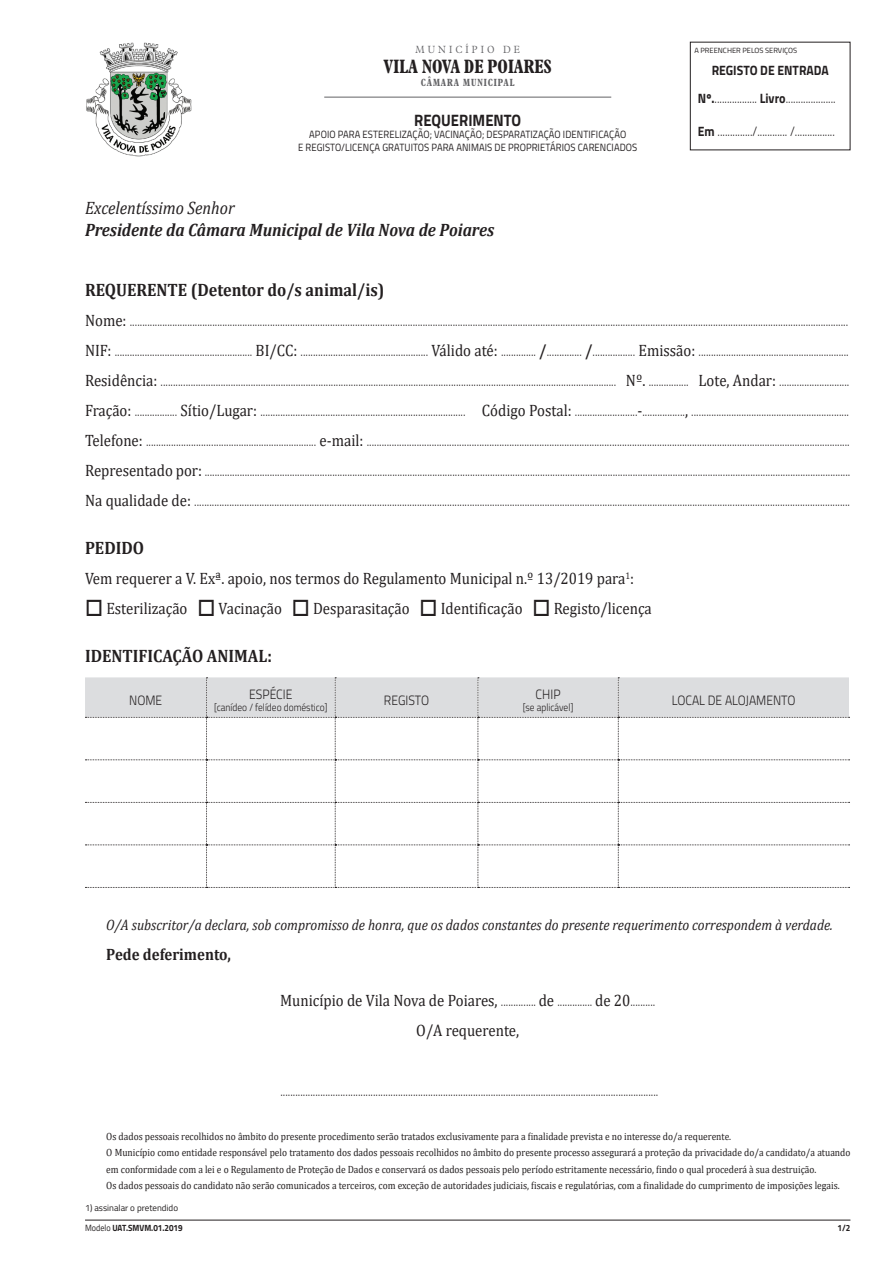
<style>
.page{position:relative;width:893px;height:1263px;background:#fff}
.page>*{position:absolute;margin:0;border:0;box-sizing:border-box;transform-origin:0 0}
.t1{font:700 condensed 19.5px "Plantin";color:#231f20;scale:.9 1}
.t2{font:700 18px "Cambria";color:#231f20;scale:.9 1}
.t3{font:italic 700 18px "Cambria";color:#231f20;scale:.9 1}
.t4{font:italic 18px "Cambria";color:#231f20;scale:.9 1}
.t5{font:16.5px "Cambria";color:#231f20;scale:.9 1}
.t6{font:700 16.5px "Cambria";color:#231f20;scale:.9 1}
.t7{font:700 16.5px "Titillium Web";color:#231f20;scale:.9 1}
.t8{font:italic 15px "Cambria";color:#231f20;scale:.9 1}
.t9{font:300 13.5px/27.6px "Titillium Web";color:#231f20;text-align:center;scale:.9 1}
.t10{font:10.5px/16.5px "Cambria";color:#231f20;scale:.9 1}
.t11{font:10.5px/12.6px "Titillium Web";letter-spacing:.01em;color:#231f20;text-align:center;scale:.9 1}
.t12{font:300 10.5px "Titillium Web";color:#231f20;scale:.9 1}
.t13{font:700 condensed 10.5px "Plantin";letter-spacing:.1em;color:#636366;scale:.9 1}
.t14{font:300 10.5px "Plantin";letter-spacing:.33em;color:#636366;scale:.88 1}
.t15{font:700 9px "Titillium Web";color:#231f20;scale:.9 1}
.t16{font:9px "Titillium Web";color:#231f20}
.t17{font:7.5px "Titillium Web";color:#231f20}
.s1{font-weight:700}
.s2{font-family:"Cambria";font-weight:400;font-size:16.5px}
.s3{font-family:"Cambria";font-weight:700;font-size:16.5px}
.s4{font-weight:400}
</style>
<div class="page">
<hr style="left:85px;top:1220px;width:765px;height:1px;background:#231f20">
<svg style="left:85px;top:677px;width:765px;height:211px"></svg>
<img style="left:86px;top:43px;width:106px;height:114px">
<hr style="left:324px;top:97px;width:287px;height:1px;background:#636366">
<p class="t14" style="left:415px;top:44px;width:120px">MUNICÍPIO DE</p>
<h1 class="t1" style="left:384px;top:55px;width:188px">VILA NOVA DE POIARES</h1>
<p class="t13" style="left:421px;top:77px;width:106px">CÂMARA MUNICIPAL</p>
<p class="t9" style="left:698px;top:56px;width:155px"><span class="s1">REGISTO DE ENTRADA<br>Nº.</span>................. <span class="s1">Livro</span>....................</p>
<p class="t9" style="left:698px;top:117px;width:154px"><span class="s1">Em</span> ............../............ /................</p>
<p class="t17" style="left:694px;top:45px;width:104px">A PREENCHER PELOS SERVIÇOS</p>
<p class="t7" style="left:414px;top:107px;width:120px">REQUERIMENTO</p>
<p class="t11" style="left:298px;top:128px;width:378px">APOIO PARA ESTERELIZAÇÃO; VACINAÇÃO; DESPARATIZAÇÃO IDENTIFICAÇÃO<br>E REGISTO/LICENÇA GRATUITOS PARA ANIMAIS DE PROPRIETÁRIOS CARENCIADOS</p>
<h2 class="t4" style="left:85px;top:195px;width:168px">Excelentíssimo Senhor</h2>
<h2 class="t3" style="left:85px;top:217px;width:456px">Presidente da Câmara Municipal de Vila Nova de Poiares</h2>
<h2 class="t2" style="left:85px;top:277px;width:334px">REQUERENTE (Detentor do/s animal/is)</h2>
<p class="t9" style="left:85px;top:307px;width:849px"><span class="s2">Nome:</span> ...............................................................................................................................................................................................................................................................................................</p>
<p class="t9" style="left:85px;top:337px;width:850px"><span class="s2">NIF:</span> ....................................................... <span class="s2">BI/CC:</span> ................................................... <span class="s2">Válido até:</span> .............. <span class="s3">/</span>.............. <span class="s3">/</span>................. <span class="s2">Emissão:</span> ............................................................</p>
<p class="t9" style="left:85px;top:367px;width:851px"><span class="s2">Residência:</span> ...................................................................................................................................................................................... <span class="s2">Nº.</span> ................ <span class="s2">Lote, Andar:</span> ............................</p>
<p class="t9" style="left:85px;top:397px;width:850px"><span class="s2">Fração:</span> ................. <span class="s2">Sítio/Lugar:</span> .................................................................................. <span class="s2">Código Postal:</span> .........................<span class="s2">-</span>.................<span class="s2">,</span> ...............................................................</p>
<p class="t9" style="left:85px;top:427px;width:851px"><span class="s2">Telefone:</span> .................................................................... <span class="s2">e-mail:</span> .................................................................................................................................................................................................</p>
<p class="t9" style="left:85px;top:457px;width:852px"><span class="s2">Representado por:</span> ..................................................................................................................................................................................................................................................................</p>
<p class="t9" style="left:85px;top:487px;width:852px"><span class="s2">Na qualidade de:</span> ......................................................................................................................................................................................................................................................................</p>
<h2 class="t2" style="left:85px;top:535px;width:67px">PEDIDO</h2>
<p class="t5" style="left:85px;top:569px;width:612px">Vem requerer a V. Exª. apoio, nos termos do Regulamento Municipal n.º 13/2019 para<sup>1</sup>:</p>
<p class="t5" style="left:85px;top:599px;width:631px">□ Esterilização □ Vacinação □ Desparasitação □ Identificação □ Registo/licença</p>
<h2 class="t2" style="left:85px;top:643px;width:209px">IDENTIFICAÇÃO ANIMAL:</h2>
<p class="t9" style="left:129px;top:686px;width:38px">NOME</p>
<p class="t9" style="left:249px;top:679px;width:50px">ESPÉCIE</p>
<p class="t12" style="left:214px;top:700px;width:128px">[canídeo / felídeo doméstico]</p>
<p class="t9" style="left:536px;top:679px;width:29px">CHIP</p>
<p class="t12" style="left:523px;top:700px;width:58px">[se aplicável]</p>
<p class="t9" style="left:384px;top:686px;width:52px">REGISTO</p>
<p class="t9" style="left:672px;top:686px;width:139px">LOCAL DE ALOJAMENTO</p>
<p class="t8" style="left:106px;top:914px;width:809px">O/A subscritor/a declara, sob compromisso de honra, que os dados constantes do presente requerimento correspondem à verdade.</p>
<p class="t6" style="left:106px;top:942px;width:140px">Pede deferimento,</p>
<p class="t9" style="left:280px;top:987px;width:418px"><span class="s2">Município de Vila Nova de Poiares,</span> .............. <span class="s2">de</span> .............. <span class="s2">de 20</span>..........</p>
<p class="t5" style="left:416px;top:1021px;width:116px">O/A requerente,</p>
<p class="t9" style="left:280px;top:1077px;width:421px">.......................................................................................................................................................</p>
<p class="t10" style="left:106px;top:1128px;width:828px">Os dados pessoais recolhidos no âmbito do presente procedimento serão tratados exclusivamente para a finalidade prevista e no interesse do/a requerente.<br>O Município como entidade responsável pelo tratamento dos dados pessoais recolhidos no âmbito do presente processo assegurará a proteção da privacidade do/a candidato/a atuando em conformidade com a lei e o Regulamento de Proteção de Dados e conservará os dados pessoais pelo período estritamente necessário, findo o qual procederá à sua destruição.<br>Os dados pessoais do candidato não serão comunicados a terceiros, com exceção de autoridades judiciais, fiscais e regulatórias, com a finalidade do cumprimento de imposições legais.</p>
<p class="t16" style="left:85px;top:1201px;width:95px">1) assinalar o pretendido</p>
<p class="t15" style="left:85px;top:1220px;width:110px"><span class="s4">Modelo</span> UAT.SMVM.01.2019</p>
<p class="t15" style="left:838px;top:1220px;width:16px">1/2</p>
</div>
